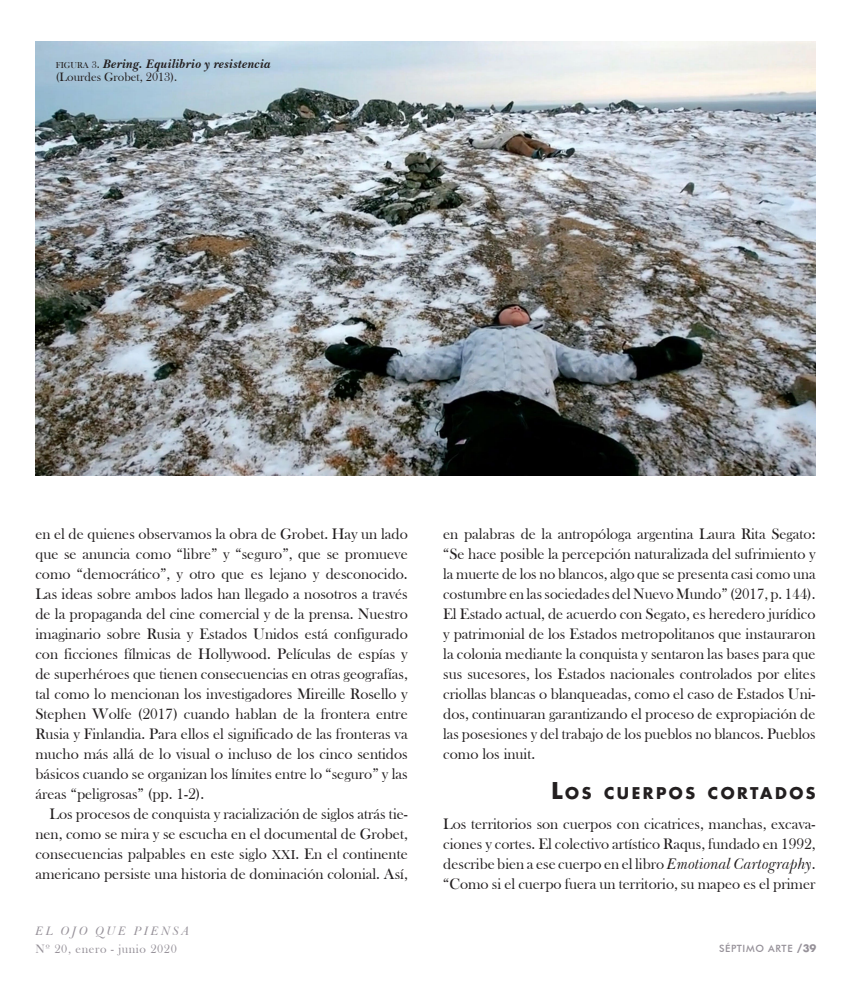
<style>
.page{position:relative;width:851px;height:993px;background:#fff}
.page>*{position:absolute;margin:0;border:0;box-sizing:border-box;transform-origin:0 0}
.titulillos{font:700 15.75px "Futura Std";letter-spacing:.155em;color:#231f20}
.Cuerpo{font:15.62px/20px "Bask Old Face";color:#231f20;text-align:justify}
.primer_parrafo{font:15.62px/20px "Bask Old Face";color:#231f20;text-align:justify}
.pie_de_foto{font:italic 700 12.5px "Baskerville BT";color:#231f20}
.pie_de_foto-2{font:12.5px "Bask Old Face";color:#231f20}
.t1{font:12.5px "Bask Old Face";letter-spacing:.05em;color:#969199}
.t2{font:italic 12.5px "Baskerville BT";letter-spacing:.16em;color:#969199}
.t3{font:500 10px "Futura BT";letter-spacing:.06em;color:#969199}
.s1{font-family:"Bask Old Face";font-weight:400;font-style:normal;font-size:8.75px}
.s2{font-family:"Bask Old Face";font-weight:400;font-style:normal;font-size:10px}
.s3{font-family:"Bask Old Face";font-weight:400;font-style:normal}
.s4{font-size:13.12px}
.s5{font-size:22.5px}
.s6{font-family:"Baskerville BT";font-style:italic}
.s7{font-family:"Futura Std";font-weight:700}
</style>
<div class="page">
<img style="left:36px;top:41px;width:779px;height:434px">
<p class="pie_de_foto" style="left:56px;top:56px;width:217px"><span class="s1">FIGURA</span> <span class="s2">3</span><span class="s3">.</span> Bering. Equilibrio y resistencia</p>
<p class="pie_de_foto-2" style="left:56px;top:70px;width:123px">(Lourdes Grobet, 2013).</p>
<p class="Cuerpo" style="left:35px;top:524px;width:374px">en el de quienes observamos la obra de Grobet. Hay un lado que se anuncia como “libre” y “seguro”, que se promueve como “democrático”, y otro que es lejano y desconocido.<br>Las ideas sobre ambos lados han llegado a nosotros a través de la propaganda del cine comercial y de la prensa. Nuestro imaginario sobre Rusia y Estados Unidos está configurado con ficciones fílmicas de Hollywood. Películas de espías y de superhéroes que tienen consecuencias en otras geografías, tal como lo mencionan los investigadores Mireille Rosello y Stephen Wolfe (2017) cuando hablan de la frontera entre Rusia y Finlandia. Para ellos el significado de las fronteras va mucho más allá de lo visual o incluso de los cinco sentidos básicos cuando se organizan los límites entre lo “seguro” y las áreas “peligrosas” (pp. 1-2).</p>
<p class="Cuerpo" style="left:35px;top:804px;width:374px;text-indent:14px">Los procesos de conquista y racialización de siglos atrás tie&shy;nen, como se mira y se escucha en el documental de Grobet, consecuencias palpables en este siglo <span class="s4">XXI</span>. En el continente americano persiste una historia de dominación colonial. Así,</p>
<p class="Cuerpo" style="left:443px;top:524px;width:374px">en palabras de la antropóloga argentina Laura Rita Segato: “Se hace posible la percepción naturalizada del sufrimiento y la muerte de los no blancos, algo que se presenta casi como una costumbre en las sociedades del Nuevo Mundo” (2017, p. 144).<br>El Estado actual, de acuerdo con Segato, es heredero jurídico y patrimonial de los Estados metropolitanos que instauraron la colonia mediante la conquista y sentaron las bases para que sus sucesores, los Estados nacionales controlados por elites criollas blancas o blanqueadas, como el caso de Estados Uni&shy;dos, continuaran garantizando el proceso de expropiación de las posesiones y del trabajo de los pueblos no blancos. Pueblos como los inuit.</p>
<p class="titulillos" style="left:551px;top:782px;width:265px"><span class="s5">L</span>OS CUERPOS CORTADOS</p>
<p class="primer_parrafo" style="left:443px;top:814px;width:374px">Los territorios son cuerpos con cicatrices, manchas, excava&shy;ciones y cortes. El colectivo artístico Raqus, fundado en 1992, describe bien a ese cuerpo en el libro <span class="s6">Emotional Cartography</span>. “Como si el cuerpo fuera un territorio, su mapeo es el primer</p>
<p class="t2" style="left:35px;top:922px;width:156px">EL OJO QUE PIENSA</p>
<p class="t1" style="left:35px;top:941px;width:143px">Nº 20, enero - junio 2020</p>
<p class="t3" style="left:719px;top:941px;width:99px">SÉPTIMO ARTE <span class="s7">/39</span></p>
</div>
